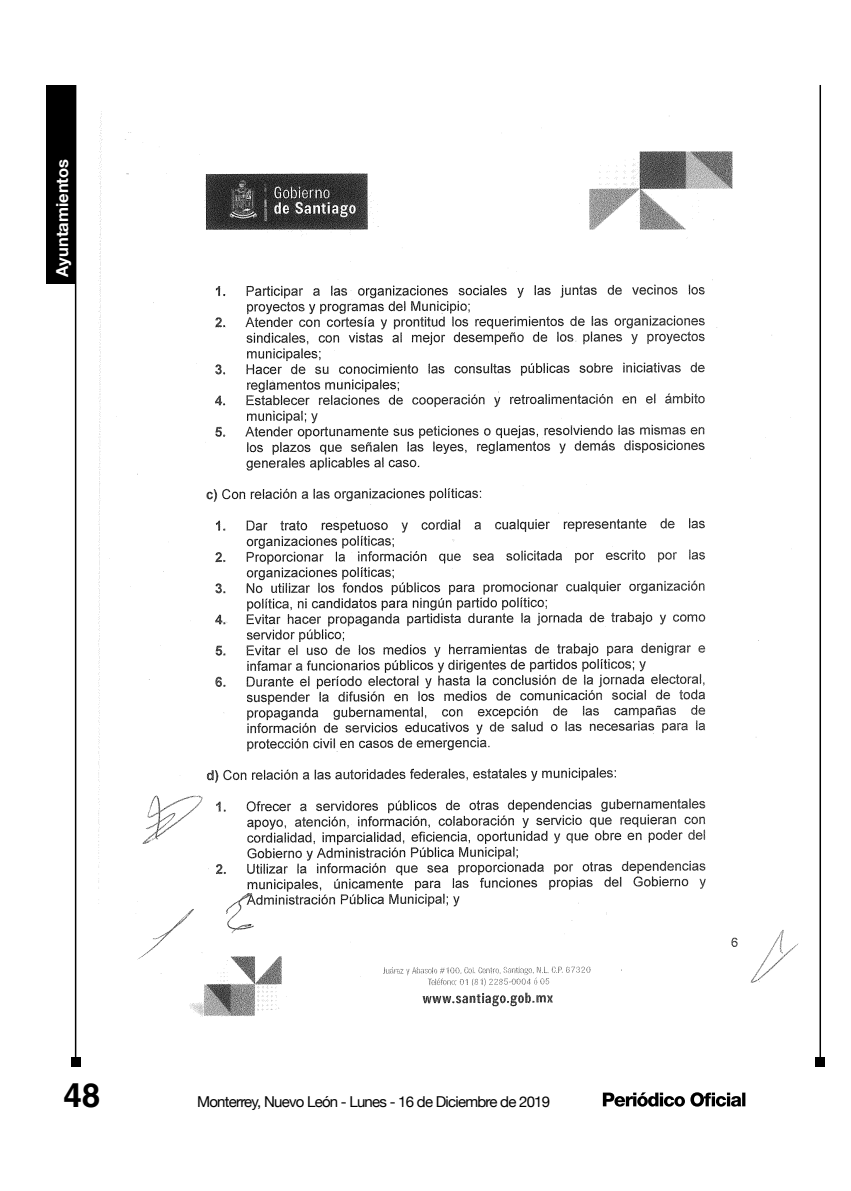
<style>
.page{position:relative;width:851px;height:1191px;background:#fff}
.page>*{position:absolute;margin:0;border:0;box-sizing:border-box;transform-origin:0 0}
.t1{font:700 33px "Helvetica";color:#000}
.t2{font:700 16.5px "Helvetica Neue";color:#fff}
.t3{font:15px "Helvetica Neue";letter-spacing:-.05em;color:#000}
</style>
<div class="page">
<hr style="left:75px;top:85px;width:1px;height:977px;background:#000">
<div style="left:71px;top:1057px;width:9px;height:10px;background:#000"></div>
<hr style="left:819px;top:85px;width:1px;height:977px;background:#000">
<div style="left:814px;top:1057px;width:10px;height:10px;background:#000"></div>
<div style="left:46px;top:85px;width:30px;height:198px;background:#000"></div>
<svg style="left:602px;top:1092px;width:143px;height:14px"></svg>
<img style="left:98px;top:111px;width:701px;height:906px">
<p class="t2" style="left:52px;top:276px;width:119px;rotate:-90deg">Ayuntamientos</p>
<h1 class="t1" style="left:63px;top:1075px;width:38px">48</h1>
<p class="t3" style="left:197px;top:1092px;width:354px">Monterrey, Nuevo León - Lunes - 16 de Diciembre de 2019</p>
</div>
